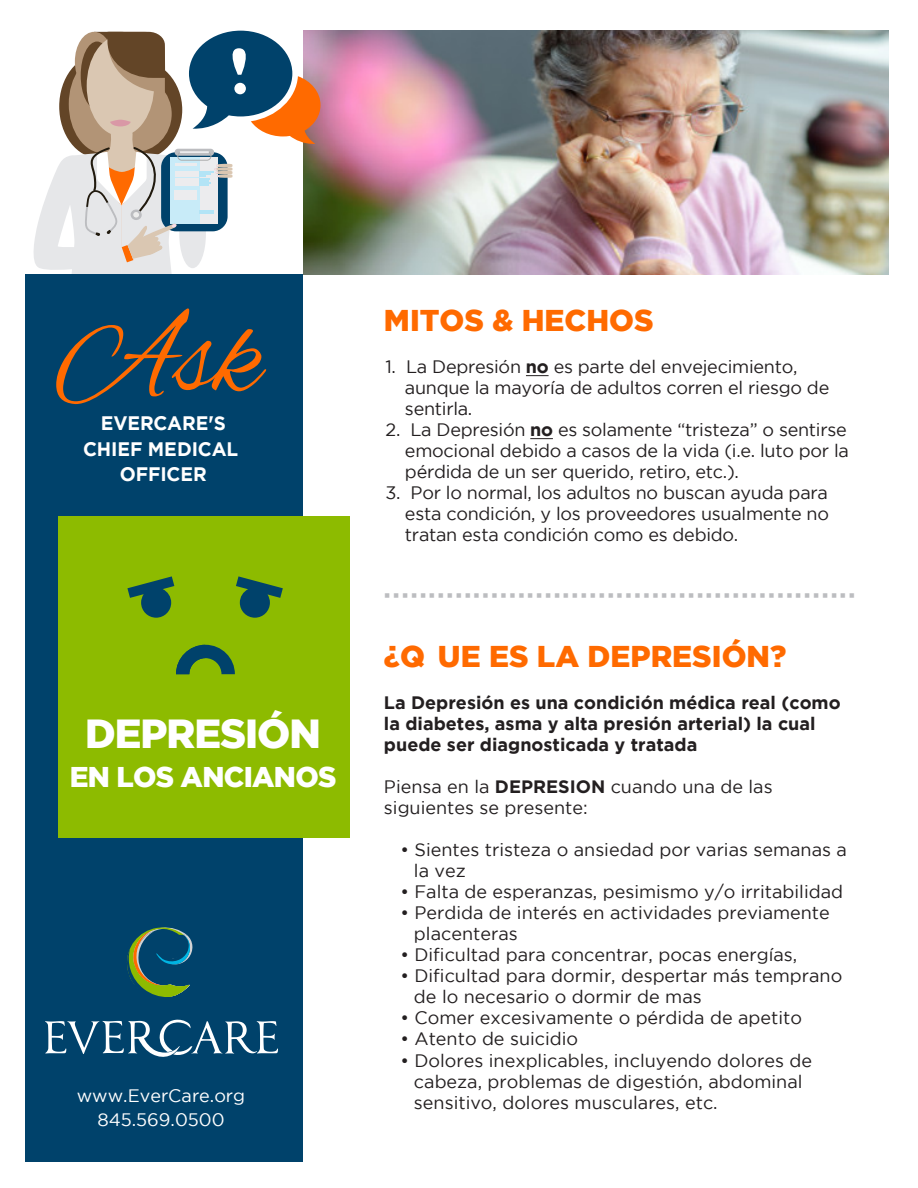
<style>
.page{position:relative;width:918px;height:1188px;background:#fff}
.page>*{position:absolute;margin:0;border:0;box-sizing:border-box;transform-origin:0 0}
.t1{font:121.65px "Alex Brush";color:#ff6a00;scale:.96 1}
.t2{font:900 40.5px "Gotham";letter-spacing:-.025em;color:#fff}
.t3{font:900 30px "Gotham";color:#ff6a00}
.t4{font:900 28.5px "Gotham";letter-spacing:-.025em;color:#fff}
.t5{font:700 19.5px/25.5px "Gotham";letter-spacing:-.005em;color:#fff;text-align:center}
.t6{font:18px/21px "Gotham";color:#231f20}
.t7{font:700 18px/21px "Gotham";color:#231f20}
.t8{font:18px/24px "Gotham";color:#fff;text-align:center}
.t9{font:15px "Wingdings";color:#bcbdc0}
.s1{font-weight:700}
</style>
<div class="page">
<img style="left:303px;top:30px;width:586px;height:244px">
<div style="left:26px;top:274px;width:277px;height:888px;background:#00426b"></div>
<svg style="left:127px;top:927px;width:66px;height:70px"></svg>
<svg style="left:45px;top:1019px;width:233px;height:38px"></svg>
<div style="left:58px;top:516px;width:292px;height:321px;background:#8dbb00"></div>
<svg style="left:526px;top:375px;width:23px;height:1px"></svg>
<svg style="left:530px;top:438px;width:23px;height:1px"></svg>
<svg style="left:127px;top:576px;width:156px;height:98px"></svg>
<svg style="left:33px;top:31px;width:288px;height:244px"></svg>
<h1 class="t1" style="left:56px;top:289px;width:215px">Ask</h1>
<p class="t5" style="left:83px;top:410px;width:157px">EVERCARE'S<br>CHIEF MEDICAL<br>OFFICER</p>
<h2 class="t2" style="left:85px;top:710px;width:237px">DEPRESIÓN</h2>
<h3 class="t4" style="left:70px;top:761px;width:268px">EN LOS ANCIANOS</h3>
<p class="t8" style="left:77px;top:1083px;width:170px">www.EverCare.org<br>845.569.0500</p>
<h3 class="t3" style="left:384px;top:303px;width:271px">MITOS &amp; HECHOS</h3>
<p class="t6" style="left:405px;top:356px;width:426px;text-indent:-20px">1. La Depresión <span class="s1">no</span> es parte del envejecimiento, aunque la mayoría de adultos corren el riesgo de sentirla.</p>
<p class="t6" style="left:405px;top:419px;width:446px;text-indent:-19px">2. La Depresión <span class="s1">no</span> es solamente “tristeza” o sentirse emocional debido a casos de la vida (i.e. luto por la pérdida de un ser querido, retiro, etc.).</p>
<p class="t6" style="left:405px;top:482px;width:426px;text-align:justify;text-indent:-19px">3. Por lo normal, los adultos no buscan ayuda para esta condición, y los proveedores usualmente no tratan esta condición como es debido.</p>
<p class="t9" style="left:384px;top:588px;width:473px">▪▪▪▪▪▪▪▪▪▪▪▪▪▪▪▪▪▪▪▪▪▪▪▪▪▪▪▪▪▪▪▪▪▪▪▪▪▪▪▪▪▪▪▪▪▪▪▪▪▪▪▪▪</p>
<h3 class="t3" style="left:384px;top:639px;width:404px">¿Q UE ES LA DEPRESIÓN?</h3>
<p class="t7" style="left:384px;top:692px;width:458px">La Depresión es una condición médica real (como la diabetes, asma y alta presión arterial) la cual puede ser diagnosticada y tratada</p>
<p class="t6" style="left:384px;top:776px;width:390px">Piensa en la <span class="s1">DEPRESION</span> cuando una de las siguientes se presente:</p>
<p class="t6" style="left:414px;top:839px;width:434px;text-indent:-14px">• Sientes tristeza o ansiedad por varias semanas a la vez</p>
<p class="t6" style="left:400px;top:881px;width:444px">• Falta de esperanzas, pesimismo y/o irritabilidad</p>
<p class="t6" style="left:414px;top:902px;width:417px;text-indent:-14px">• Perdida de interés en actividades previamente placenteras</p>
<p class="t6" style="left:400px;top:944px;width:398px">• Dificultad para concentrar, pocas energías,</p>
<p class="t6" style="left:414px;top:965px;width:430px;text-indent:-14px">• Dificultad para dormir, despertar más temprano de lo necesario o dormir de mas</p>
<p class="t6" style="left:400px;top:1007px;width:403px">• Comer excesivamente o pérdida de apetito</p>
<p class="t6" style="left:400px;top:1028px;width:179px">• Atento de suicidio</p>
<p class="t6" style="left:414px;top:1049px;width:400px;text-indent:-14px">• Dolores inexplicables, incluyendo dolores de cabeza, problemas de digestión, abdominal sensitivo, dolores musculares, etc.</p>
</div>
